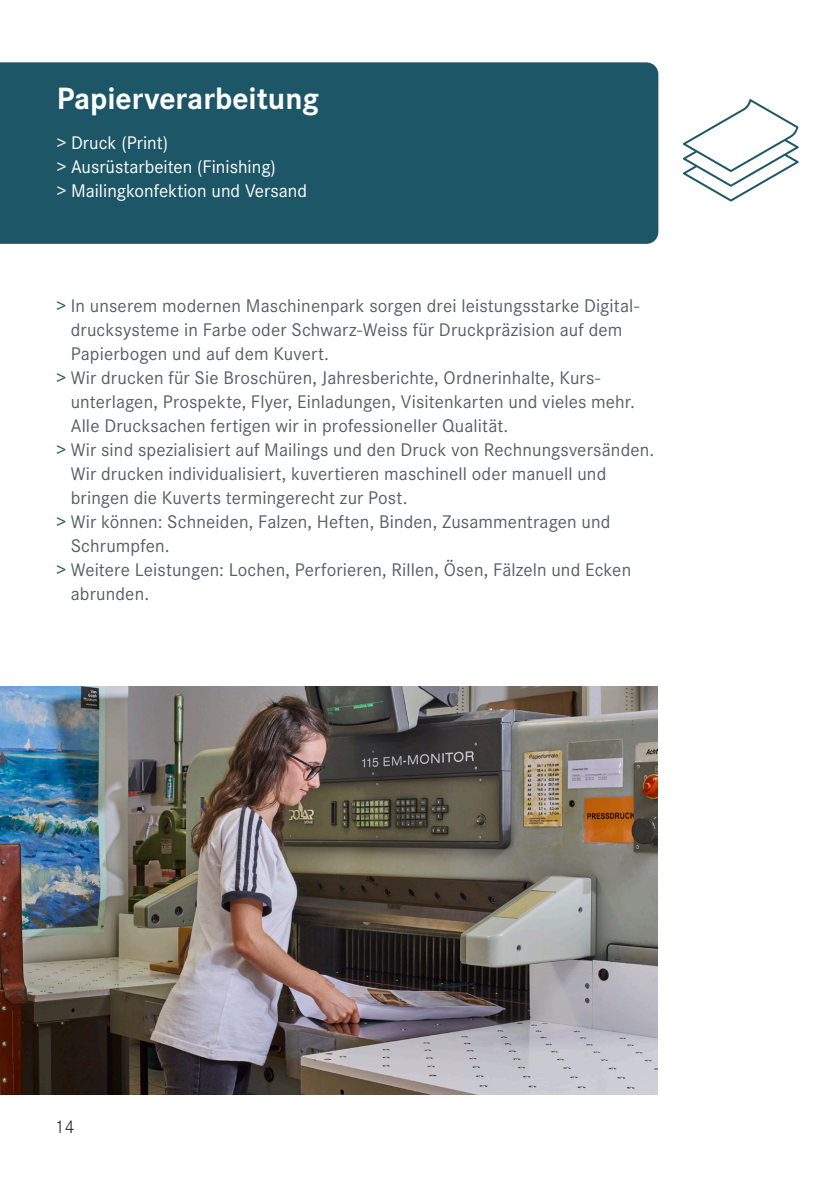
<style>
.page{position:relative;width:840px;height:1191px;background:#fff}
.page>*{position:absolute;margin:0;border:0;box-sizing:border-box;transform-origin:0 0}
.t1{font:700 32px "Corporate S";color:#fff}
.t2{font:19px "Corporate S";letter-spacing:.005em;color:#576065}
.t3{font:19px/24px "Corporate S";color:#fff}
.t4{font:300 19px "Corporate S";color:#231f20}
.s1{color:#1d5767}
</style>
<div class="page">
<div style="left:0;top:62px;width:658px;height:182px;background:#1d5767"></div>
<img style="left:0;top:686px;width:656px;height:408px">
<svg style="left:683px;top:99px;width:115px;height:102px"></svg>
<h1 class="t1" style="left:57px;top:80px;width:264px">Papierverarbeitung</h1>
<p class="t3" style="left:57px;top:131px;width:252px">&gt; Druck (Print)<br>&gt; Ausrüstarbeiten (Finishing)<br>&gt; Mailingkonfektion und Versand</p>
<p class="t2" style="left:56px;top:295px;width:584px"><span class="s1">&gt;</span> In unserem modernen Maschinenpark sorgen drei leistungsstarke Digital-</p>
<p class="t2" style="left:71px;top:319px;width:553px">drucksysteme in Farbe oder Schwarz-Weiss für Druckpräzision auf dem</p>
<p class="t2" style="left:71px;top:343px;width:260px">Papierbogen und auf dem Kuvert.</p>
<p class="t2" style="left:56px;top:367px;width:542px"><span class="s1">&gt;</span> Wir drucken für Sie Broschüren, Jahresberichte, Ordnerinhalte, Kurs--</p>
<p class="t2" style="left:71px;top:391px;width:565px">unterlagen, Prospekte, Flyer, Einladungen, Visitenkarten und vieles mehr.</p>
<p class="t2" style="left:71px;top:415px;width:439px">Alle Drucksachen fertigen wir in professioneller Qualität.</p>
<p class="t2" style="left:56px;top:439px;width:599px"><span class="s1">&gt;</span> Wir sind spezialisiert auf Mailings und den Druck von Rechnungsversänden.</p>
<p class="t2" style="left:71px;top:463px;width:537px">Wir drucken individualisiert, kuvertieren maschinell oder manuell und</p>
<p class="t2" style="left:71px;top:487px;width:338px">bringen die Kuverts termingerecht zur Post.</p>
<p class="t2" style="left:56px;top:511px;width:555px"><span class="s1">&gt;</span> Wir können: Schneiden, Falzen, Heften, Binden, Zusammentragen und</p>
<p class="t2" style="left:71px;top:535px;width:100px">Schrumpfen.</p>
<p class="t2" style="left:56px;top:559px;width:576px"><span class="s1">&gt;</span> Weitere Leistungen: Lochen, Perforieren, Rillen, Ösen, Fälzeln und Ecken</p>
<p class="t2" style="left:71px;top:583px;width:80px">abrunden.</p>
<p class="t4" style="left:55px;top:1116px;width:21px">14</p>
</div>
